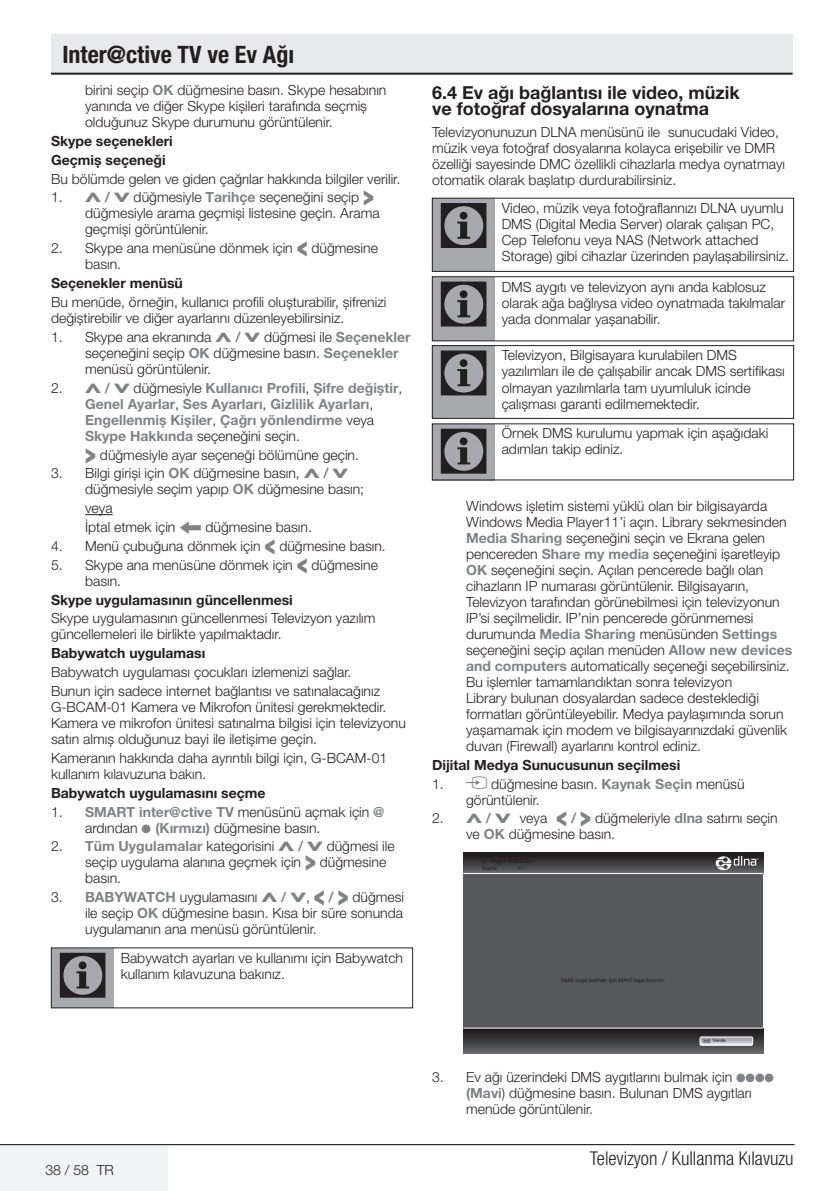
<style>
.page{position:relative;width:840px;height:1191px;background:#fff}
.page>*{position:absolute;margin:0;border:0;box-sizing:border-box;transform-origin:0 0}
.t1{font:700 condensed 24px "Helvetica Neue LT Pro";color:#231f20}
.t2{font:300 condensed 19px "Helvetica Neue LT Pro";color:#231f20}
.t3{font:700 18px/16px "Helvetica Neue LT Pro";color:#231f20}
.t4{font:300 14px/16px "Helvetica Neue LT Pro";color:#231f20}
.t5{font:700 14px/16px "Helvetica Neue LT Pro";color:#808285}
.t6{font:700 14px/18.8px "Helvetica Neue LT Pro";color:#231f20}
.t7{font:5px "Arial";color:#231f20;scale:1.11 1}
.t8{font:4.4px "Arial";color:#231f20;scale:1.16 1}
.s1{font-weight:700;color:#808285}
.s2{font-family:"Futura TOT";font-weight:700;color:#808285}
.s3{font-family:"Futura TOT";font-weight:700;font-size:23.8px;color:#808285}
.s4{font-weight:300;color:#231f20}
.s5{font-family:"Futura TOT"}
.s6{font-family:"Sony TT Arrow";font-weight:400;font-size:17.2px;color:#808285}
.s7{color:#808285}
.s8{font-family:"BEKOYB1 RC";font-weight:400;font-size:18px;color:#808285}
</style>
<div class="page">
<div style="left:0;top:1146px;width:168px;height:45px;background:#f2f3f4"></div>
<hr style="left:0;top:1144px;width:794px;height:1px;background:#000">
<div style="left:51px;top:34px;width:741px;height:40px;background:#e8e9ea"></div>
<hr style="left:51px;top:73px;width:741px;height:2px;background:#231f20">
<svg style="left:85px;top:514px;width:28px;height:1px"></svg>
<div style="left:52px;top:948px;width:62px;height:59px;background:#a8a9ad"></div>
<svg style="left:60px;top:952px;width:45px;height:45px"></svg>
<div style="left:432px;top:277px;width:62px;height:63px;background:#a8a9ad"></div>
<svg style="left:440px;top:281px;width:46px;height:45px"></svg>
<div style="left:432px;top:198px;width:62px;height:73px;background:#a8a9ad"></div>
<svg style="left:440px;top:203px;width:46px;height:45px"></svg>
<div style="left:432px;top:346px;width:62px;height:72px;background:#a8a9ad"></div>
<svg style="left:440px;top:350px;width:46px;height:45px"></svg>
<div style="left:432px;top:424px;width:62px;height:56px;background:#a8a9ad"></div>
<svg style="left:440px;top:429px;width:46px;height:44px"></svg>
<div style="left:432px;top:198px;width:361px;height:74px;border:1px solid #231f20"></div>
<div style="left:432px;top:276px;width:361px;height:65px;border:1px solid #231f20"></div>
<div style="left:432px;top:345px;width:361px;height:73px;border:1px solid #231f20"></div>
<div style="left:463px;top:852px;width:299px;height:201px;background:#57585a"></div>
<svg style="left:463px;top:1028px;width:299px;height:25px"></svg>
<div style="left:463px;top:853px;width:299px;height:20px;background:linear-gradient(to bottom,#181415,#5f6062)"></div>
<hr style="left:463px;top:873px;width:299px;height:1px;background:#fff">
<hr style="left:463px;top:1027px;width:299px;height:1px;background:#fff">
<svg style="left:715px;top:856px;width:42px;height:14px"></svg>
<div style="left:699px;top:1036px;width:53px;height:9px;border:1px solid #fff;border-radius:2px"></div>
<svg style="left:699px;top:1037px;width:53px;height:8px"></svg>
<h1 class="t1" style="left:62px;top:40px;width:233px">Inter@ctive TV ve Ev Ağı</h1>
<p class="t4" style="left:85px;top:82px;width:303px">birini seçip <span class="s1">OK</span> düğmesine basın. Skype hesabının yanında ve diğer Skype kişileri tarafında seçmiş olduğunuz Skype durumunu görüntülenir.</p>
<p class="t6" style="left:51px;top:131px;width:123px">Skype seçenekleri<br>Geçmiş seçeneği</p>
<p class="t4" style="left:51px;top:170px;width:350px">Bu bölümde gelen ve giden çağrılar hakkında bilgiler verilir.</p>
<p class="t4" style="left:85px;top:189px;width:296px;text-indent:-34px">1. <span class="s2">Λ</span> <span class="s1">/</span> <span class="s2">V</span> düğmesiyle <span class="s1">Tarihçe</span> seçeneğini seçip <span class="s3">&gt; </span>düğmesiyle arama geçmişi listesine geçin. Arama geçmişi görüntülenir.</p>
<p class="t4" style="left:85px;top:240px;width:294px;text-indent:-34px">2. Skype ana menüsüne dönmek için <span class="s3">&lt;</span> düğmesine basın.</p>
<p class="t6" style="left:51px;top:273px;width:133px">Seçenekler menüsü</p>
<p class="t4" style="left:51px;top:294px;width:337px">Bu menüde, örneğin, kullanıcı profili oluşturabilir, şifrenizi değiştirebilir ve diğer ayarlarını düzenleyebilirsiniz.</p>
<p class="t4" style="left:85px;top:328px;width:327px;text-indent:-34px">1. Skype ana ekranında <span class="s2">Λ</span> <span class="s1">/</span> <span class="s2">V</span> düğmesi ile <span class="s1">Seçenekler </span>seçeneğini seçip <span class="s1">OK</span> düğmesine basın. <span class="s1">Seçenekler </span>menüsü görüntülenir.</p>
<p class="t5" style="left:85px;top:379px;width:318px;text-indent:-34px"><span class="s4">2.</span> <span class="s5">Λ</span> / <span class="s5">V</span> <span class="s4">düğmesiyle</span> Kullanıcı Profili<span class="s4">,</span> Şifre değiştir<span class="s4">, </span>Genel Ayarlar<span class="s4">,</span> Ses Ayarları<span class="s4">,</span> Gizlilik Ayarları<span class="s4">, </span>Engellenmiş Kişiler<span class="s4">,</span> Çağrı yönlendirme <span class="s4">veya </span>Skype Hakkında <span class="s4">seçeneğini seçin.</span></p>
<p class="t4" style="left:85px;top:446px;width:275px"><span class="s3">&gt;</span> düğmesiyle ayar seçeneği bölümüne geçin.</p>
<p class="t4" style="left:85px;top:465px;width:280px;text-indent:-34px">3. Bilgi girişi için <span class="s1">OK</span> düğmesine basın, <span class="s2">Λ</span> <span class="s1">/</span> <span class="s2">V </span>düğmesiyle seçim yapıp <span class="s1">OK</span> düğmesine basın;</p>
<p class="t4" style="left:85px;top:498px;width:228px;line-height:18.8px">veya<br>İptal etmek için <span class="s6">&lt;</span> düğmesine basın.</p>
<p class="t4" style="left:51px;top:537px;width:336px">4. Menü çubuğuna dönmek için <span class="s3">&lt;</span> düğmesine basın.</p>
<p class="t4" style="left:85px;top:556px;width:294px;text-indent:-34px">5. Skype ana menüsüne dönmek için <span class="s3">&lt;</span> düğmesine basın.</p>
<p class="t6" style="left:51px;top:590px;width:243px">Skype uygulamasının güncellenmesi</p>
<p class="t4" style="left:51px;top:610px;width:326px">Skype uygulamasının güncellenmesi Televizyon yazılım güncellemeleri ile birlikte yapılmaktadır.</p>
<p class="t6" style="left:51px;top:643px;width:156px">Babywatch uygulaması</p>
<p class="t4" style="left:51px;top:662px;width:330px;line-height:18.8px">Babywatch uygulaması çocukları izlemenizi sağlar.<br>Bunun için sadece internet bağlantısı ve satınalacağınız</p>
<p class="t4" style="left:51px;top:698px;width:356px">G-BCAM-01 Kamera ve Mikrofon ünitesi gerekmektedir.<br>Kamera ve mikrofon ünitesi satınalma bilgisi için televizyonu satın almış olduğunuz bayi ile iletişime geçin.</p>
<p class="t4" style="left:51px;top:749px;width:337px">Kameranın hakkında daha ayrıntılı bilgi için, G-BCAM-01 kullanım kılavuzuna bakın.</p>
<p class="t6" style="left:51px;top:783px;width:216px">Babywatch uygulamasını seçme</p>
<p class="t4" style="left:85px;top:803px;width:301px;text-indent:-34px">1. <span class="s1">SMART inter@ctive TV</span> menüsünü açmak için <span class="s1">@ </span>ardından <span class="s7">●</span> <span class="s1">(Kırmızı)</span> düğmesine basın.</p>
<p class="t4" style="left:85px;top:838px;width:311px;text-indent:-34px">2. <span class="s1">Tüm Uygulamalar</span> kategorisini <span class="s2">Λ</span> <span class="s1">/</span> <span class="s2">V</span> düğmesi ile seçip uygulama alanına geçmek için <span class="s3">&gt;</span> düğmesine basın.</p>
<p class="t4" style="left:85px;top:889px;width:320px;text-align:justify;text-indent:-34px">3. <span class="s1">BABYWATCH</span> uygulamasını <span class="s2">Λ</span> <span class="s1">/</span> <span class="s2">V</span>, <span class="s3">&lt;</span> <span class="s1">/</span> <span class="s3">&gt;</span> düğmesi ile seçip <span class="s1">OK</span> düğmesine basın. Kısa bir süre sonunda uygulamanın ana menüsü görüntülenir.</p>
<p class="t4" style="left:121px;top:949px;width:284px">Babywatch ayarları ve kullanımı için Babywatch kullanım kılavuzuna bakınız.</p>
<p class="t3" style="left:432px;top:84px;width:309px">6.4 Ev ağı bağlantısı ile video, müzik ve fotoğraf dosyalarına oynatma</p>
<p class="t4" style="left:432px;top:124px;width:354px">Televizyonunuzun DLNA menüsünü ile sunucudaki Video, müzik veya fotoğraf dosyalarına kolayca erişebilir ve DMR özelliği sayesinde DMC özellikli cihazlarla medya oynatmayı otomatik olarak başlatıp durdurabilirsiniz.</p>
<p class="t4" style="left:501px;top:200px;width:289px">Video, müzik veya fotoğraflarınızı DLNA uyumlu DMS (Digital Media Server) olarak çalışan PC, Cep Telefonu veya NAS (Network attached Storage) gibi cihazlar üzerinden paylaşabilirsiniz.</p>
<p class="t4" style="left:501px;top:278px;width:285px">DMS aygıtı ve televizyon aynı anda kablosuz olarak ağa bağlıysa video oynatmada takılmalar yada donmalar yaşanabilir.</p>
<p class="t4" style="left:501px;top:347px;width:284px">Televizyon, Bilgisayara kurulabilen DMS yazılımları ile de çalışabilir ancak DMS sertifikası olmayan yazılımlarla tam uyumluluk icinde çalışması garanti edilmemektedir.</p>
<p class="t4" style="left:501px;top:424px;width:268px">Örnek DMS kurulumu yapmak için aşağıdaki adımları takip ediniz.</p>
<p class="t4" style="left:466px;top:497px;width:327px">Windows işletim sistemi yüklü olan bir bilgisayarda Windows Media Player11’i açın. Library sekmesinden <span class="s1">Media Sharing</span> seçeneğini seçin ve Ekrana gelen pencereden <span class="s1">Share my media</span> seçeneğini işaretleyip <span class="s1">OK</span> seçeneğini seçin. Açılan pencerede bağlı olan cihazların IP numarası görüntülenir. Bilgisayarın, Televizyon tarafından görünebilmesi için televizyonun IP’si seçilmelidir. IP’nin pencerede görünmemesi durumunda <span class="s1">Media Sharing</span> menüsünden <span class="s1">Settings </span>seçeneğini seçip açılan menüden <span class="s1">Allow new devices and computers</span> automatically seçeneği seçebilirsiniz.<br>Bu işlemler tamamlandıktan sonra televizyon<br>Library bulunan dosyalardan sadece desteklediği formatları görüntüleyebilir. Medya paylaşımında sorun yaşamamak için modem ve bilgisayarınızdaki güvenlik duvarı (Firewall) ayarlarını kontrol ediniz.</p>
<p class="t6" style="left:432px;top:755px;width:250px">Dijital Medya Sunucusunun seçilmesi</p>
<p class="t4" style="left:466px;top:775px;width:280px;text-indent:-34px">1. <span class="s8">I</span> düğmesine basın. <span class="s1">Kaynak Seçin</span> menüsü görüntülenir.</p>
<p class="t4" style="left:466px;top:810px;width:313px;text-indent:-34px">2. <span class="s2">Λ</span> <span class="s1">/</span> <span class="s2">V</span> veya <span class="s3">&lt;</span> <span class="s1">/</span> <span class="s3">&gt;</span> düğmeleriyle <span class="s1">dlna</span> satırnı seçin ve <span class="s1">OK</span> düğmesine basın.</p>
<p class="t7" style="left:482px;top:865px;width:16px">Sayfa:</p>
<p class="t7" style="left:516px;top:865px;width:9px">1/1</p>
<p class="t7" style="left:561px;top:977px;width:95px">DMS aygıt bulmak için MAVİ tuşa basınız.</p>
<p class="t4" style="left:45px;top:1161px;width:70px">38 / 58 TR</p>
<p class="t8" style="left:712px;top:1037px;width:13px">Yenile</p>
<p class="t4" style="left:466px;top:1069px;width:309px;text-indent:-34px">3. Ev ağı üzerindeki DMS aygıtlarını bulmak için <span class="s7">●●●● </span><span class="s1">(Mavi</span>) düğmesine basın. Bulunan DMS aygıtları menüde görüntülenir.</p>
<h2 class="t2" style="left:589px;top:1147px;width:205px">Televizyon / Kullanma Kılavuzu</h2>
</div>
